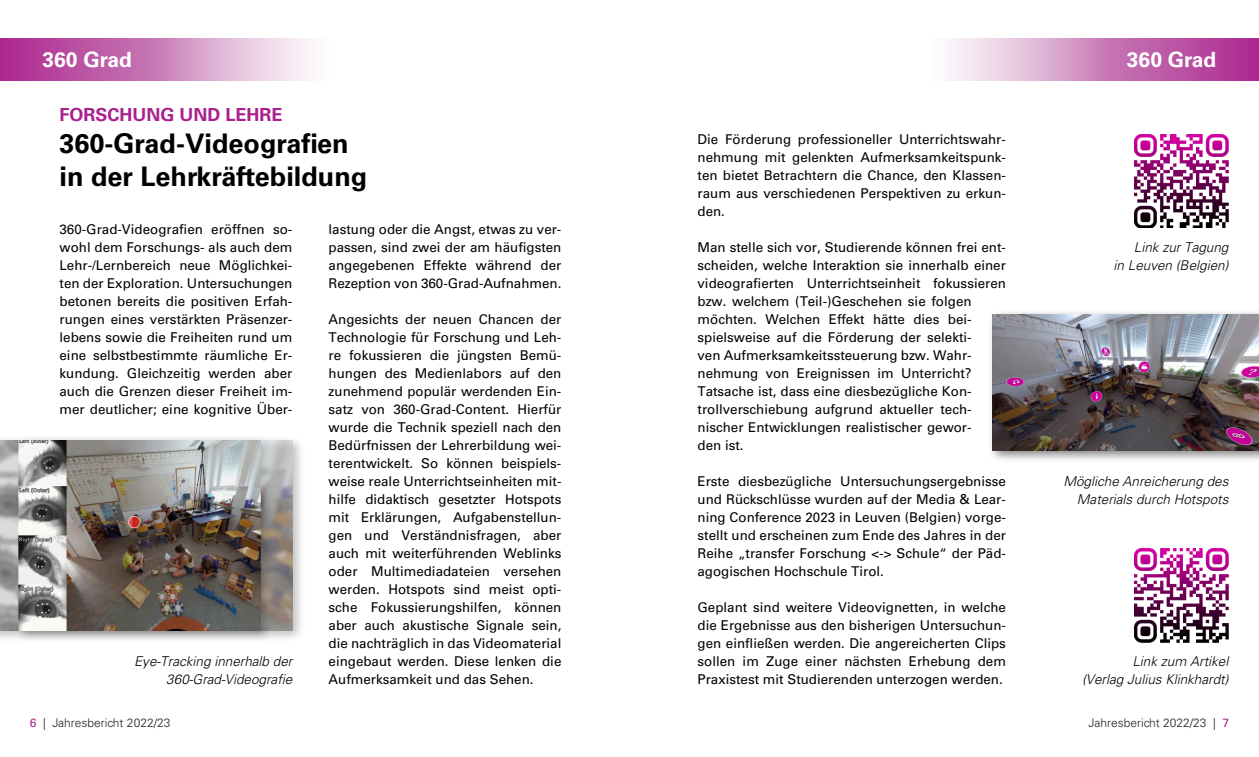
<style>
.page{position:relative;width:1259px;height:757px;background:#fff}
.page>*{position:absolute;margin:0;border:0;box-sizing:border-box;transform-origin:0 0}
.t1{font:700 27px/32.4px "Univers LT Std";color:#000001}
.t2{font:700 21px "Univers LT Std";color:#fff}
.t3{font:700 18px "Univers LT Std";color:#ab208e}
.t4{font:13.5px/18px "Univers LT Std";color:#000001;text-align:justify}
.t5{font:italic 300 13.5px/18px "Univers LT Std";color:#000001;text-align:right}
.t6{font:300 12px "Univers LT Std";color:#231f20}
.s1{font-family:"Helvetica"}
.s2{font-weight:400;color:#ab208e}
</style>
<div class="page">
<svg style="left:0;top:38px;width:310px;height:43px;background:#ce86be"></svg>
<svg style="left:950px;top:38px;width:309px;height:43px;background:#ce87be"></svg>
<img style="left:991px;top:312px;width:268px;height:148px">
<img style="left:993px;top:314px;width:266px;height:136px">
<img style="left:0;top:438px;width:301px;height:202px">
<img style="left:0;top:440px;width:292px;height:190px">
<img style="left:1134px;top:134px;width:94px;height:94px">
<img style="left:1134px;top:548px;width:94px;height:94px">
<h2 class="t2" style="left:43px;top:52px;width:91px">360 Grad</h2>
<h2 class="t2" style="left:1127px;top:52px;width:91px">360 Grad</h2>
<h3 class="t3" style="left:60px;top:108px;width:224px">FORSCHUNG UND LEHRE</h3>
<h1 class="t1" style="left:60px;top:131px;width:309px">360-Grad-Videografien in der Lehrkräftebildung</h1>
<p class="t4" style="left:60px;top:222px;width:234px">360-Grad-Videografien eröffnen so&shy;wohl dem Forschungs- als auch dem Lehr-/Lernbereich neue Möglichkei&shy;ten der Exploration. Untersuchungen betonen bereits die positiven Erfah&shy;rungen eines verstärkten Präsenzer&shy;lebens sowie die Freiheiten rund um eine selbstbestimmte räumliche Er&shy;kundung. Gleichzeitig werden aber auch die Grenzen dieser Freiheit im&shy;mer deutlicher; eine kognitive Über-</p>
<p class="t4" style="left:328px;top:222px;width:234px">lastung oder die Angst, etwas zu ver&shy;passen, sind zwei der am häufigsten angegebenen Effekte während der Rezeption von 360-Grad-Aufnahmen.</p>
<p class="t4" style="left:328px;top:312px;width:234px">Angesichts der neuen Chancen der Technologie für Forschung und Leh&shy;re fokussieren die jüngsten Bemü&shy;hungen des Medienlabors auf den zunehmend populär werdenden Ein&shy;satz von 360-Grad-Content. Hierfür wurde die Technik speziell nach den Bedürfnissen der Lehrerbildung wei&shy;terentwickelt. So können beispiels&shy;weise reale Unterrichtseinheiten mit&shy;hilfe didaktisch gesetzter Hotspots mit Erklärungen, Aufgabenstellun&shy;gen und Verständnisfragen, aber auch mit weiterführenden Weblinks oder Multimediadateien versehen werden. Hotspots sind meist opti&shy;sche Fokussierungshilfen, können aber auch akustische Signale sein, die nachträglich in das Videomaterial eingebaut werden. Diese lenken die Aufmerksamkeit und das Sehen.</p>
<p class="t5" style="left:134px;top:654px;width:160px">Eye-Tracking innerhalb der<br>360-Grad-Videografie</p>
<p class="t4" style="left:697px;top:132px;width:310px">Die Förderung professioneller Unterrichtswahr&shy;nehmung mit gelenkten Aufmerksamkeitspunk&shy;ten bietet Betrachtern die Chance, den Klassen&shy;raum aus verschiedenen Perspektiven zu erkun&shy;den.</p>
<p class="t4" style="left:697px;top:240px;width:310px;text-align:left">Man stelle sich vor, Studierende ko<span class="s1">̈</span>nnen frei ent&shy;scheiden, welche Interaktion sie innerhalb einer videografierten Unterrichtseinheit fokussieren bzw. welchem (Teil-)Geschehen sie folgen mo<span class="s1">̈</span>chten. Welchen Effekt ha<span class="s1">̈</span>tte dies bei&shy;spielsweise auf die Fo<span class="s1">̈</span>rderung der selekti-<br>ven Aufmerksamkeitssteuerung bzw. Wahr&shy;nehmung von Ereignissen im Unterricht?<br>Tatsache ist, dass eine diesbezu<span class="s1">̈</span>gliche Kon&shy;trollverschiebung aufgrund aktueller tech&shy;nischer Entwicklungen realistischer gewor-<br>den ist.</p>
<p class="t4" style="left:697px;top:474px;width:310px">Erste diesbezügliche Untersuchungsergebnisse und Rückschlüsse wurden auf der Media &amp; Lear&shy;ning Conference 2023 in Leuven (Belgien) vorge&shy;stellt und erscheinen zum Ende des Jahres in der Reihe „transfer Forschung &lt;-&gt; Schule“ der Päd&shy;agogischen Hochschule Tirol.</p>
<p class="t4" style="left:697px;top:600px;width:310px">Geplant sind weitere Videovignetten, in welche die Ergebnisse aus den bisherigen Untersuchun&shy;gen einfließen werden. Die angereicherten Clips sollen im Zuge einer nächsten Erhebung dem Praxistest mit Studierenden unterzogen werden.</p>
<p class="t5" style="left:1113px;top:240px;width:116px">Link zur Tagung<br>in Leuven (Belgien)</p>
<p class="t5" style="left:1063px;top:474px;width:167px">Mögliche Anreicherung des<br>Materials durch Hotspots</p>
<p class="t5" style="left:1082px;top:654px;width:148px">Link zum Artikel<br>(Verlag Julius Klinkhardt)</p>
<p class="t6" style="left:30px;top:718px;width:142px"><span class="s2">6</span> | Jahresbericht 2022/23</p>
<p class="t6" style="left:1088px;top:718px;width:142px">Jahresbericht 2022/23 | <span class="s2">7</span></p>
</div>
